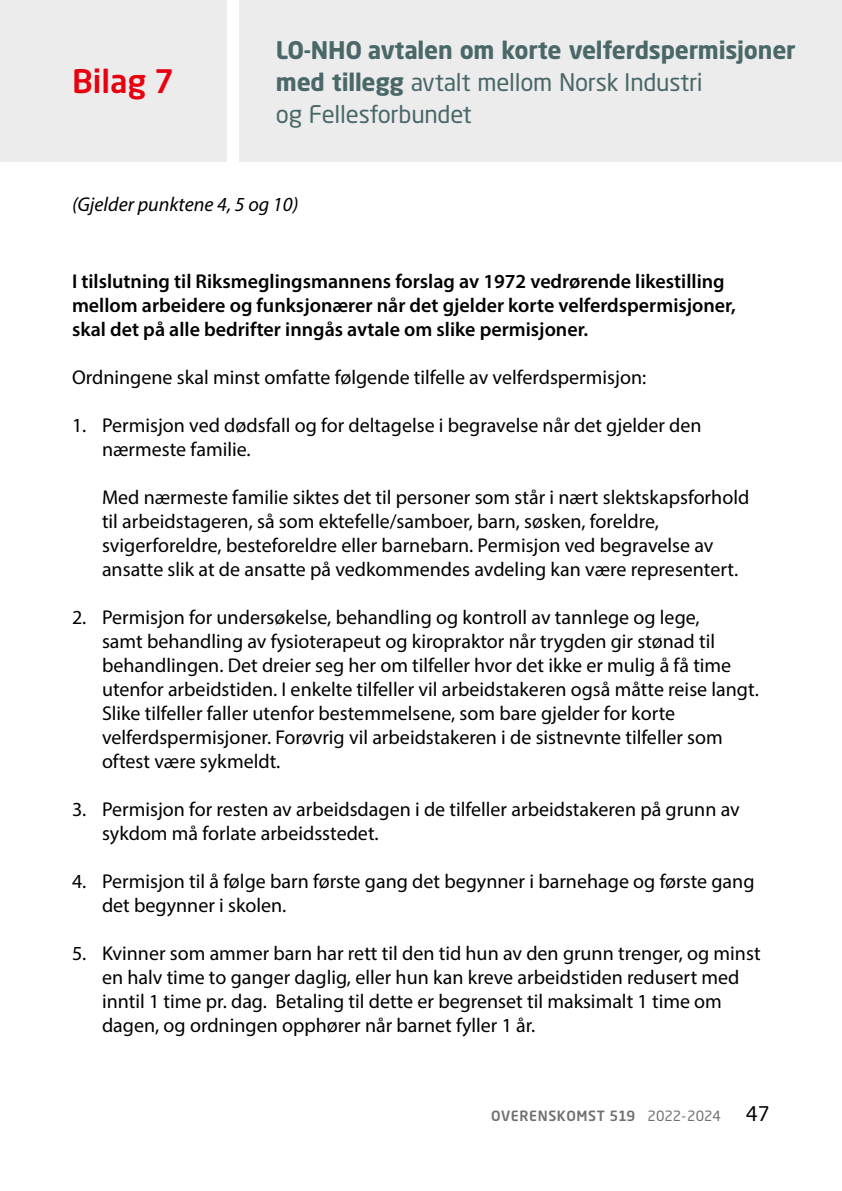
<style>
.page{position:relative;width:842px;height:1191px;background:#fff}
.page>*{position:absolute;margin:0;border:0;box-sizing:border-box;transform-origin:0 0}
.t1{font:500 32px "Neo Sans W1 G";color:#e7000e}
.liste_1{font:24px "Neo Sans";letter-spacing:-.01em;color:#4b6869}
.liste_1-2{font:700 24px "Neo Sans";letter-spacing:-.01em;color:#4b6869}
.liste_1-3{font:20px/24px "Myriad Pro";color:#000}
.liste_1-4{font:600 20px/24px "Myriad Pro";color:#000}
.liste_1-5{font:italic 20px "Myriad Pro";color:#000}
.t2{font:500 14px "Neo Sans W1 G";letter-spacing:.04em;color:#6f7070}
.s1{font-weight:700}
.s2{font-weight:400}
.s3{font-weight:400;font-size:20px;color:#000}
</style>
<div class="page">
<div style="left:239px;top:0;width:603px;height:162px;background:#ececec"></div>
<div style="left:0;top:0;width:227px;height:162px;background:#ececec"></div>
<p class="t1" style="left:72px;top:61px;width:104px">Bilag 7</p>
<p class="liste_1-2" style="left:276px;top:34px;width:521px">LO-NHO avtalen om korte velferdspermisjoner</p>
<p class="liste_1" style="left:276px;top:67px;width:428px"><span class="s1">med tillegg</span> avtalt mellom Norsk Industri</p>
<p class="liste_1" style="left:276px;top:99px;width:197px">og Fellesforbundet</p>
<p class="liste_1-5" style="left:72px;top:192px;width:228px">(Gjelder punktene 4, 5 og 10)</p>
<p class="liste_1-4" style="left:72px;top:269px;width:654px">I tilslutning til Riksmeglingsmannens forslag av 1972 vedrørende likestilling</p>
<p class="liste_1-4" style="left:72px;top:293px;width:665px">mellom arbeidere og funksjonærer når det gjelder korte velferdspermisjoner, skal det på alle bedrifter inngås avtale om slike permisjoner.</p>
<p class="liste_1-3" style="left:72px;top:365px;width:576px">Ordningene skal minst omfatte følgende tilfelle av velferdspermisjon:</p>
<p class="liste_1-3" style="left:102px;top:413px;width:601px;text-indent:-30px">1. Permisjon ved dødsfall og for deltagelse i begravelse når det gjelder den nærmeste familie.</p>
<p class="liste_1-3" style="left:102px;top:485px;width:649px">Med nærmeste familie siktes det til personer som står i nært slektskapsforhold til arbeidstageren, så som ektefelle/samboer, barn, søsken, foreldre, svigerforeldre, besteforeldre eller barnebarn. Permisjon ved begravelse av ansatte slik at de ansatte på vedkommendes avdeling kan være representert.</p>
<p class="liste_1-3" style="left:102px;top:605px;width:658px;text-indent:-30px">2. Permisjon for undersøkelse, behandling og kontroll av tannlege og lege,<br>samt behandling av fysioterapeut og kiropraktor når trygden gir stønad til behandlingen. Det dreier seg her om tilfeller hvor det ikke er mulig å få time utenfor arbeidstiden. I enkelte tilfeller vil arbeidstakeren også måtte reise langt.<br>Slike tilfeller faller utenfor bestemmelsene, som bare gjelder for korte velferdspermisjoner. Forøvrig vil arbeidstakeren i de sistnevnte tilfeller som oftest være sykmeldt.</p>
<p class="liste_1-3" style="left:102px;top:797px;width:639px;text-indent:-30px">3. Permisjon for resten av arbeidsdagen i de tilfeller arbeidstakeren på grunn av sykdom må forlate arbeidsstedet.</p>
<p class="liste_1-3" style="left:102px;top:869px;width:654px;text-indent:-30px">4. Permisjon til å følge barn første gang det begynner i barnehage og første gang det begynner i skolen.</p>
<p class="liste_1-3" style="left:102px;top:941px;width:660px;text-indent:-30px">5. Kvinner som ammer barn har rett til den tid hun av den grunn trenger, og minst en halv time to ganger daglig, eller hun kan kreve arbeidstiden redusert med inntil 1 time pr. dag. Betaling til dette er begrenset til maksimalt 1 time om dagen, og ordningen opphører når barnet fyller 1 år.</p>
<p class="t2" style="left:491px;top:1107px;width:280px">OVERENSKOMST 519 <span class="s2">2022-2024</span> <span class="s3">47</span></p>
</div>
